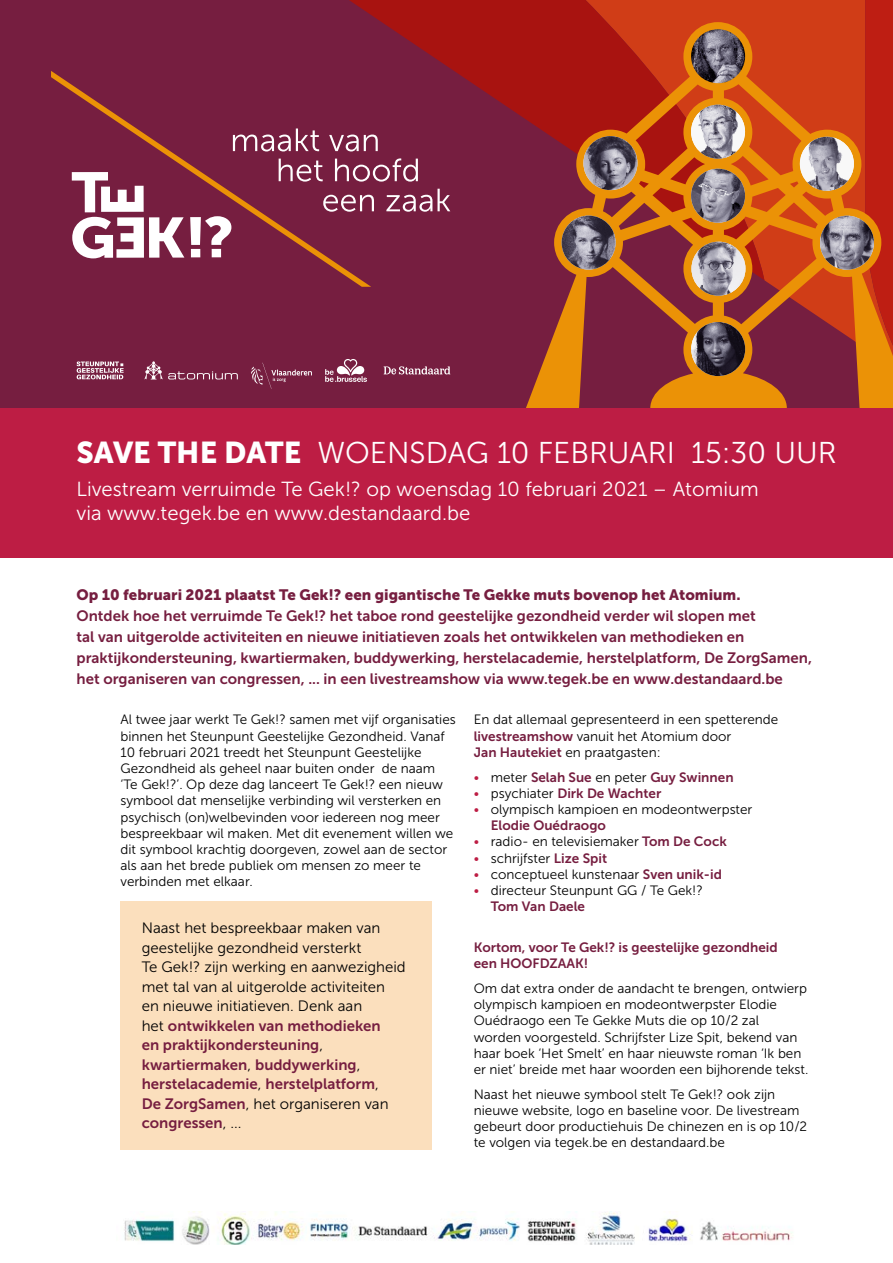
<style>
.page{position:relative;width:893px;height:1263px;background:#fff}
.page>*{position:absolute;margin:0;border:0;box-sizing:border-box;transform-origin:0 0}
.t1{font:30px "Museo Sans 300";color:#fff}
.t2{font:20.4px/24.5px "Museo Sans 300";color:#fff}
.t3{font:15px/19.5px "Museo Sans 700";color:#761e40}
.t4{font:15px/19.5px "Museo Sans 300";color:#000}
.t5{font:15px "Museo Sans 900";color:#761e40}
.t6{font:13.5px/16.2px "Museo Sans 300";color:#000}
.t7{font:13.5px/16.2px "Museo Sans 700";color:#761e40}
.s1{font-family:"Museo Sans 900"}
.s2{font-family:"Museo Sans 300";color:#000}
.s3{font-family:"Museo Sans 700";color:#761e40}
.s4{font-family:"Museo Sans 300";color:#bd1d44}
.s5{color:#bd1d44}
</style>
<div class="page">
<div style="left:0;top:0;width:893px;height:408px;background:#761e40"></div>
<svg style="left:383px;top:0;width:482px;height:375px"></svg>
<svg style="left:349px;top:0;width:415px;height:280px"></svg>
<svg style="left:865px;top:0;width:28px;height:22px"></svg>
<svg style="left:144px;top:361px;width:94px;height:18px"></svg>
<svg style="left:384px;top:366px;width:66px;height:8px"></svg>
<svg style="left:325px;top:359px;width:42px;height:23px"></svg>
<svg style="left:77px;top:361px;width:47px;height:18px"></svg>
<svg style="left:251px;top:363px;width:61px;height:26px"></svg>
<svg style="left:51px;top:71px;width:320px;height:216px"></svg>
<svg style="left:72px;top:172px;width:112px;height:86px"></svg>
<svg style="left:190px;top:216px;width:41px;height:41px"></svg>
<svg style="left:323px;top:189px;width:127px;height:23px"></svg>
<svg style="left:279px;top:158px;width:139px;height:24px"></svg>
<svg style="left:233px;top:128px;width:145px;height:23px"></svg>
<svg style="left:526px;top:22px;width:367px;height:386px"></svg>
<img style="left:691px;top:242px;width:54px;height:54px;border-radius:27px">
<img style="left:583px;top:136px;width:54px;height:54px;border-radius:27px">
<img style="left:820px;top:216px;width:54px;height:54px;border-radius:27px">
<img style="left:691px;top:169px;width:54px;height:54px;border-radius:27px">
<img style="left:562px;top:216px;width:54px;height:54px">
<img style="left:800px;top:137px;width:54px;height:54px;border-radius:27px">
<img style="left:691px;top:29px;width:54px;height:54px;border-radius:27px">
<img style="left:691px;top:322px;width:54px;height:54px;border-radius:27px">
<img style="left:691px;top:105px;width:54px;height:54px;border-radius:27px">
<div style="left:120px;top:901px;width:312px;height:249px;background:#fbdfbd"></div>
<div style="left:0;top:408px;width:893px;height:150px;background:#bd1d44"></div>
<img style="left:124px;top:1212px;width:668px;height:33px">
<h1 class="t1" style="left:77px;top:437px;width:762px"><span class="s1">SAVE THE DATE</span> WOENSDAG 10 FEBRUARI 15:30 UUR</h1>
<h2 class="t2" style="left:77px;top:477px;width:684px">Livestream verruimde Te Gek!? op woensdag 10 februari 2021 – Atomium via www.tegek.be en www.destandaard.be</h2>
<p class="t5" style="left:77px;top:586px;width:666px">Op 10 februari 2021 plaatst Te Gek!? een gigantische Te Gekke muts bovenop het Atomium.</p>
<p class="t3" style="left:77px;top:605px;width:737px;line-height:21px">Ontdek hoe het verruimde Te Gek!? het taboe rond geestelijke gezondheid verder wil slopen met<br>tal van uitgerolde activiteiten en nieuwe initiatieven zoals het ontwikkelen van methodieken en praktijkondersteuning, kwartiermaken, buddywerking, herstelacademie, herstelplatform, De ZorgSamen, het organiseren van congressen, ... in een livestreamshow via www.tegek.be en www.destandaard.be</p>
<p class="t6" style="left:120px;top:712px;width:337px">Al twee jaar werkt Te Gek!? samen met vijf organisaties binnen het Steunpunt Geestelijke Gezondheid. Vanaf 10 februari 2021 treedt het Steunpunt Geestelijke Gezondheid als geheel naar buiten onder de naam ‘Te Gek!?’. Op deze dag lanceert Te Gek!? een nieuw symbool dat menselijke verbinding wil versterken en psychisch (on)welbevinden voor iedereen nog meer bespreekbaar wil maken. Met dit evenement willen we dit symbool krachtig doorgeven, zowel aan de sector als aan het brede publiek om mensen zo meer te verbinden met elkaar.</p>
<p class="t4" style="left:142px;top:919px;width:266px">Naast het bespreekbaar maken van geestelijke gezondheid versterkt<br>Te Gek!? zijn werking en aanwezigheid met tal van al uitgerolde activiteiten en nieuwe initiatieven. Denk aan</p>
<p class="t3" style="left:142px;top:1016px;width:240px"><span class="s2">het</span> ontwikkelen van methodieken en praktijkondersteuning<span class="s2">, </span>kwartiermaken<span class="s2">,</span> buddywerking<span class="s2">, </span>herstelacademie<span class="s2">,</span> herstelplatform<span class="s2">,</span></p>
<p class="t4" style="left:142px;top:1094px;width:248px"><span class="s3">De ZorgSamen</span>, het organiseren van</p>
<p class="t3" style="left:142px;top:1113px;width:101px">congressen<span class="s2">, ...</span></p>
<p class="t6" style="left:474px;top:712px;width:306px">En dat allemaal gepresenteerd in een spetterende <span class="s3">livestreamshow</span> vanuit het Atomium door<br><span class="s3">Jan Hautekiet</span> en praatgasten:</p>
<p class="t7" style="left:474px;top:769px;width:261px"><span class="s4">•</span> <span class="s2">meter</span> Selah Sue <span class="s2">en peter</span> Guy Swinnen</p>
<p class="t7" style="left:474px;top:785px;width:189px"><span class="s4">•</span> <span class="s2">psychiater</span> Dirk De Wachter</p>
<p class="t6" style="left:474px;top:801px;width:280px"><span class="s5">•</span> olympisch kampioen en modeontwerpster</p>
<p class="t7" style="left:491px;top:817px;width:117px">Elodie Ouédraogo</p>
<p class="t6" style="left:474px;top:834px;width:255px"><span class="s5">•</span> radio- en televisiemaker <span class="s3">Tom De Cock</span></p>
<p class="t6" style="left:474px;top:850px;width:135px"><span class="s5">•</span> schrijfster <span class="s3">Lize Spit</span></p>
<p class="t6" style="left:474px;top:866px;width:250px"><span class="s5">•</span> conceptueel kunstenaar <span class="s3">Sven unik-id</span></p>
<p class="t6" style="left:474px;top:882px;width:231px"><span class="s5">•</span> directeur Steunpunt GG / Te Gek!?</p>
<p class="t7" style="left:491px;top:898px;width:96px">Tom Van Daele</p>
<p class="t7" style="left:474px;top:939px;width:306px">Kortom, voor Te Gek!? is geestelijke gezondheid een HOOFDZAAK!</p>
<p class="t6" style="left:474px;top:980px;width:336px">Om dat extra onder de aandacht te brengen, ontwierp olympisch kampioen en modeontwerpster Elodie Ouédraogo een Te Gekke Muts die op 10/2 zal worden voorgesteld. Schrijfster Lize Spit, bekend van haar boek ‘Het Smelt’ en haar nieuwste roman ‘Ik ben er niet’ breide met haar woorden een bijhorende tekst.</p>
<p class="t6" style="left:474px;top:1086px;width:335px">Naast het nieuwe symbool stelt Te Gek!? ook zijn nieuwe website, logo en baseline voor. De livestream gebeurt door productiehuis De chinezen en is op 10/2 te volgen via tegek.be en destandaard.be</p>
</div>
